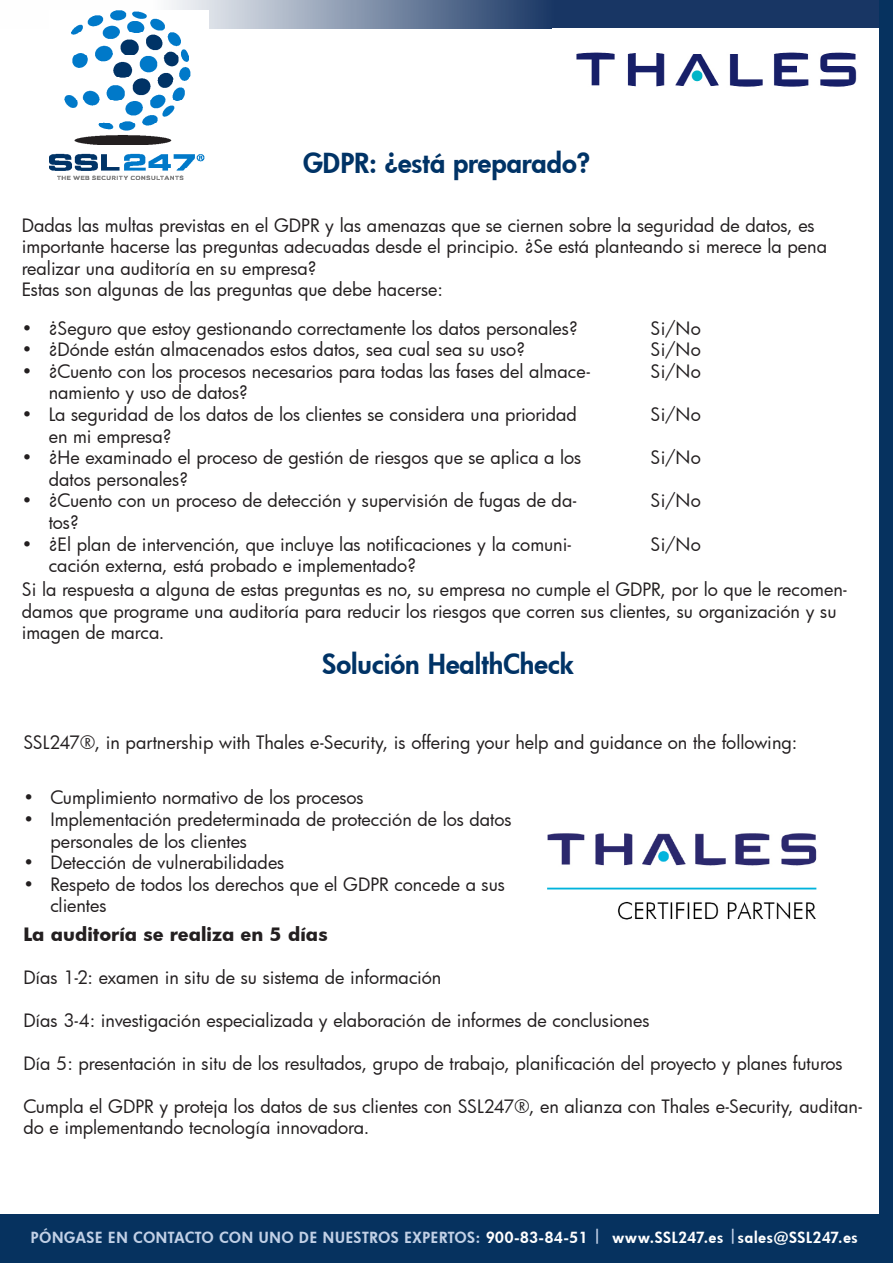
<style>
.page{position:relative;width:893px;height:1263px;background:#fff}
.page>*{position:absolute;margin:0;border:0;box-sizing:border-box;transform-origin:0 0}
.t1{font:800 27px "Futura";color:#036}
.t2{font:18px/21.6px "Futura";color:#231f20}
.t3{font:700 18px "Futura";color:#231f20}
.t4{font:800 15px "Futura";letter-spacing:.05em;color:#c1d0e6}
.s1{color:#fff}
</style>
<div class="page">
<svg style="left:169px;top:0;width:711px;height:29px;background:#51688a"></svg>
<img style="left:576px;top:29px;width:304px;height:81px">
<img style="left:547px;top:833px;width:270px;height:87px">
<div style="left:880px;top:0;width:13px;height:1263px;background:#06325f"></div>
<div style="left:0;top:1214px;width:893px;height:48px;background:#06325f"></div>
<img style="left:50px;top:10px;width:159px;height:170px">
<p class="t1" style="left:303px;top:144px;width:288px">GDPR: ¿está preparado?</p>
<p class="t2" style="left:22px;top:214px;width:807px">Dadas las multas previstas en el GDPR y las amenazas que se ciernen sobre la seguridad de datos, es importante hacerse las preguntas adecuadas desde el principio. ¿Se está planteando si merece la pena realizar una auditoría en su empresa?</p>
<p class="t2" style="left:22px;top:279px;width:423px">Estas son algunas de las preguntas que debe hacerse:</p>
<p class="t2" style="left:22px;top:317px;width:558px">• ¿Seguro que estoy gestionando correctamente los datos personales?</p>
<p class="t2" style="left:22px;top:338px;width:505px">• ¿Dónde están almacenados estos datos, sea cual sea su uso?</p>
<p class="t2" style="left:49px;top:360px;width:543px;text-indent:-27px">• ¿Cuento con los procesos necesarios para todas las fases del almace&shy;namiento y uso de datos?</p>
<p class="t2" style="left:49px;top:403px;width:530px;text-indent:-27px">• La seguridad de los datos de los clientes se considera una prioridad en mi empresa?</p>
<p class="t2" style="left:49px;top:446px;width:534px;text-indent:-27px">• ¿He examinado el proceso de gestión de riesgos que se aplica a los datos personales?</p>
<p class="t2" style="left:49px;top:490px;width:529px;text-indent:-27px">• ¿Cuento con un proceso de detección y supervisión de fugas de da&shy;tos?</p>
<p class="t2" style="left:49px;top:533px;width:524px;text-indent:-27px">• ¿El plan de intervención, que incluye las notificaciones y la comuni&shy;cación externa, está probado e implementado?</p>
<p class="t2" style="left:22px;top:578px;width:827px">Si la respuesta a alguna de estas preguntas es no, su empresa no cumple el GDPR, por lo que le recomen&shy;damos que programe una auditoría para reducir los riesgos que corren sus clientes, su organización y su imagen de marca.</p>
<p class="t2" style="left:651px;top:317px;width:52px">Si/No</p>
<p class="t2" style="left:651px;top:338px;width:52px">Si/No</p>
<p class="t2" style="left:651px;top:360px;width:52px">Si/No</p>
<p class="t2" style="left:651px;top:403px;width:52px">Si/No</p>
<p class="t2" style="left:651px;top:446px;width:52px">Si/No</p>
<p class="t2" style="left:651px;top:490px;width:52px">Si/No</p>
<p class="t2" style="left:651px;top:533px;width:52px">Si/No</p>
<p class="t1" style="left:322px;top:646px;width:253px">Solución HealthCheck</p>
<p class="t2" style="left:23px;top:731px;width:776px">SSL247®, in partnership with Thales e-Security, is offering your help and guidance on the following:</p>
<p class="t2" style="left:23px;top:787px;width:342px">• Cumplimiento normativo de los procesos</p>
<p class="t2" style="left:50px;top:808px;width:463px;text-indent:-27px">• Implementación predeterminada de protección de los datos personales de los clientes</p>
<p class="t2" style="left:23px;top:851px;width:262px">• Detección de vulnerabilidades</p>
<p class="t2" style="left:50px;top:873px;width:456px;text-indent:-27px">• Respeto de todos los derechos que el GDPR concede a sus clientes</p>
<p class="t3" style="left:23px;top:921px;width:306px">La auditoría se realiza en 5 días</p>
<p class="t2" style="left:23px;top:966px;width:419px">Días 1-2: examen in situ de su sistema de información</p>
<p class="t2" style="left:23px;top:1009px;width:628px">Días 3-4: investigación especializada y elaboración de informes de conclusiones</p>
<p class="t2" style="left:23px;top:1052px;width:821px">Día 5: presentación in situ de los resultados, grupo de trabajo, planificación del proyecto y planes futuros</p>
<p class="t2" style="left:23px;top:1095px;width:840px">Cumpla el GDPR y proteja los datos de sus clientes con SSL247®, en alianza con Thales e-Security, auditan&shy;do e implementando tecnología innovadora.</p>
<p class="t4" style="left:31px;top:1228px;width:828px">PÓNGASE EN CONTACTO CON UNO DE NUESTROS EXPERTOS: <span class="s1">900-83-84-51</span> | <span class="s1">www.SSL247.es</span> |<span class="s1">sales@SSL247.es</span></p>
</div>
